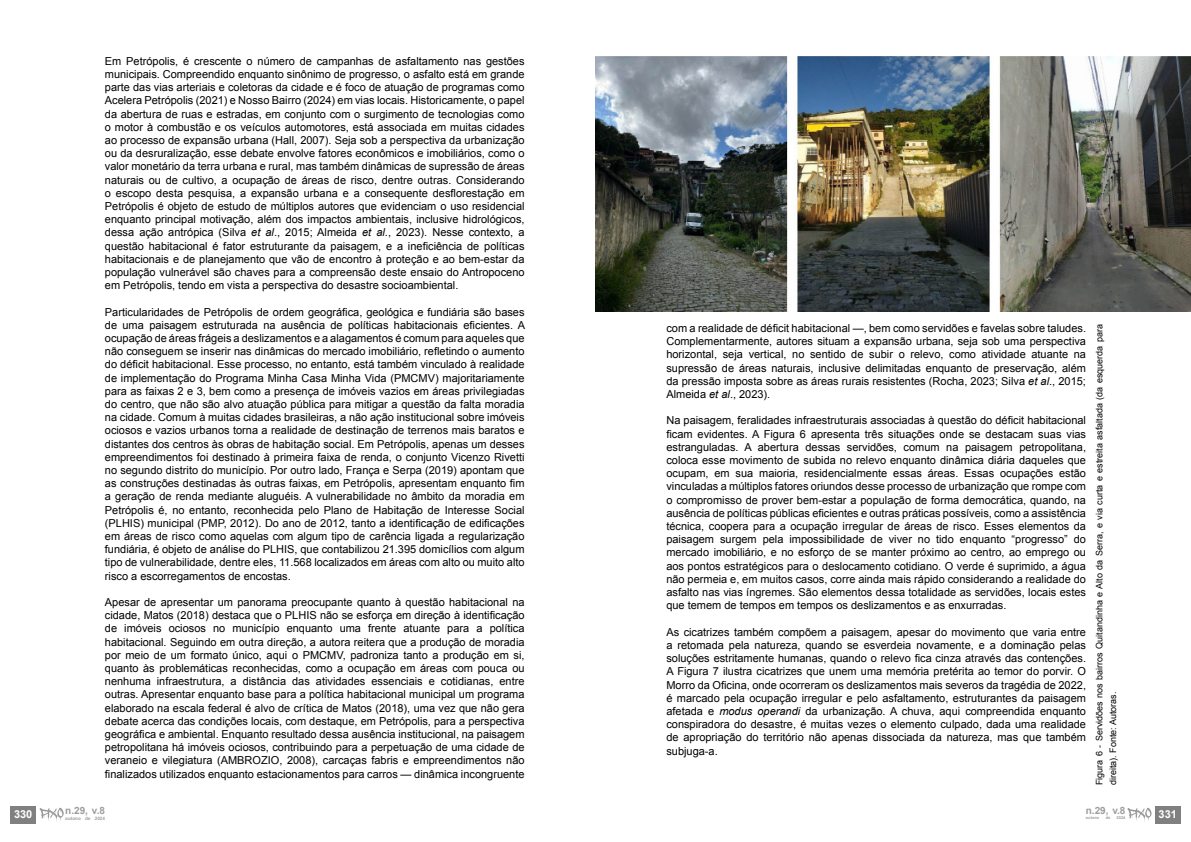
<style>
.page{position:relative;width:1191px;height:842px;background:#fff}
.page>*{position:absolute;margin:0;border:0;box-sizing:border-box;transform-origin:0 0}
.t1{font:11px/13.2px "Arial";color:#000;text-align:justify}
.t2{font:700 11px "Arial";color:#fff}
.t3{font:700 10px "Arial";color:#9d9d9c}
.t4{font:9px/13.5px "Arial";color:#000}
.t5{font:700 4.6px "Arial";color:#9d9d9c}
.t6{font:700 4px "Arial";color:#9d9d9c}
.s1{font-style:italic}
</style>
<div class="page">
<img style="left:595px;top:57px;width:596px;height:255px">
<div style="left:11px;top:806px;width:25px;height:17px;background:#808080"></div>
<svg style="left:40px;top:808px;width:24px;height:13px"></svg>
<div style="left:1155px;top:806px;width:25px;height:17px;background:#808080"></div>
<svg style="left:1127px;top:808px;width:24px;height:13px"></svg>
<p class="t1" style="left:105px;top:54px;width:421px">Em Petrópolis, é crescente o número de campanhas de asfaltamento nas gestões municipais. Compreendido enquanto sinônimo de progresso, o asfalto está em grande parte das vias arteriais e coletoras da cidade e é foco de atuação de programas como Acelera Petrópolis (2021) e Nosso Bairro (2024) em vias locais. Historicamente, o papel da abertura de ruas e estradas, em conjunto com o surgimento de tecnologias como o motor à combustão e os veículos automotores, está associada em muitas cidades ao processo de expansão urbana (Hall, 2007). Seja sob a perspectiva da urbanização ou da desruralização, esse debate envolve fatores econômicos e imobiliários, como o valor monetário da terra urbana e rural, mas também dinâmicas de supressão de áreas naturais ou de cultivo, a ocupação de áreas de risco, dentre outras. Considerando o escopo desta pesquisa, a expansão urbana e a consequente desflorestação em Petrópolis é objeto de estudo de múltiplos autores que evidenciam o uso residencial enquanto principal motivação, além dos impactos ambientais, inclusive hidrológicos, dessa ação antrópica (Silva <span class="s1">et al</span>., 2015; Almeida <span class="s1">et al</span>., 2023). Nesse contexto, a questão habitacional é fator estruturante da paisagem, e a ineficiência de políticas habitacionais e de planejamento que vão de encontro à proteção e ao bem-estar da população vulnerável são chaves para a compreensão deste ensaio do Antropoceno em Petrópolis, tendo em vista a perspectiva do desastre socioambiental.</p>
<p class="t1" style="left:105px;top:305px;width:422px">Particularidades de Petrópolis de ordem geográfica, geológica e fundiária são bases de uma paisagem estruturada na ausência de políticas habitacionais eficientes. A ocupação de áreas frágeis a deslizamentos e a alagamentos é comum para aqueles que não conseguem se inserir nas dinâmicas do mercado imobiliário, refletindo o aumento do déficit habitacional. Esse processo, no entanto, está também vinculado à realidade de implementação do Programa Minha Casa Minha Vida (PMCMV) majoritariamente para as faixas 2 e 3, bem como a presença de imóveis vazios em áreas privilegiadas do centro, que não são alvo atuação pública para mitigar a questão da falta moradia na cidade. Comum à muitas cidades brasileiras, a não ação institucional sobre imóveis ociosos e vazios urbanos torna a realidade de destinação de terrenos mais baratos e distantes dos centros às obras de habitação social. Em Petrópolis, apenas um desses empreendimentos foi destinado à primeira faixa de renda, o conjunto Vicenzo Rivetti no segundo distrito do município. Por outro lado, França e Serpa (2019) apontam que as construções destinadas às outras faixas, em Petrópolis, apresentam enquanto fim a geração de renda mediante aluguéis. A vulnerabilidade no âmbito da moradia em Petrópolis é, no entanto, reconhecida pelo Plano de Habitação de Interesse Social (PLHIS) municipal (PMP, 2012). Do ano de 2012, tanto a identificação de edificações em áreas de risco como aquelas com algum tipo de carência ligada a regularização fundiária, é objeto de análise do PLHIS, que contabilizou 21.395 domicílios com algum tipo de vulnerabilidade, dentre eles, 11.568 localizados em áreas com alto ou muito alto risco a escorregamentos de encostas.</p>
<p class="t1" style="left:105px;top:596px;width:421px">Apesar de apresentar um panorama preocupante quanto à questão habitacional na cidade, Matos (2018) destaca que o PLHIS não se esforça em direção à identificação de imóveis ociosos no município enquanto uma frente atuante para a política habitacional. Seguindo em outra direção, a autora reitera que a produção de moradia por meio de um formato único, aqui o PMCMV, padroniza tanto a produção em si, quanto às problemáticas reconhecidas, como a ocupação em áreas com pouca ou nenhuma infraestrutura, a distância das atividades essenciais e cotidianas, entre outras. Apresentar enquanto base para a política habitacional municipal um programa elaborado na escala federal é alvo de crítica de Matos (2018), uma vez que não gera debate acerca das condições locais, com destaque, em Petrópolis, para a perspectiva geográfica e ambiental. Enquanto resultado dessa ausência institucional, na paisagem petropolitana há imóveis ociosos, contribuindo para a perpetuação de uma cidade de veraneio e vilegiatura (AMBROZIO, 2008), carcaças fabris e empreendimentos não finalizados utilizados enquanto estacionamentos para carros — dinâmica incongruente</p>
<p class="t2" style="left:14px;top:807px;width:20px">330</p>
<p class="t3" style="left:65px;top:804px;width:41px">n.29, v.8</p>
<p class="t5" style="left:65px;top:815px;width:41px">outono de 2024</p>
<p class="t1" style="left:666px;top:322px;width:421px">com a realidade de déficit habitacional —, bem como servidões e favelas sobre taludes.<br>Complementarmente, autores situam a expansão urbana, seja sob uma perspectiva horizontal, seja vertical, no sentido de subir o relevo, como atividade atuante na supressão de áreas naturais, inclusive delimitadas enquanto de preservação, além da pressão imposta sobre as áreas rurais resistentes (Rocha, 2023; Silva <span class="s1">et al</span>., 2015; Almeida <span class="s1">et al</span>., 2023).</p>
<p class="t1" style="left:666px;top:414px;width:421px">Na paisagem, feralidades infraestruturais associadas à questão do déficit habitacional ficam evidentes. A Figura 6 apresenta três situações onde se destacam suas vias estranguladas. A abertura dessas servidões, comum na paisagem petropolitana, coloca esse movimento de subida no relevo enquanto dinâmica diária daqueles que ocupam, em sua maioria, residencialmente essas áreas. Essas ocupações estão vinculadas a múltiplos fatores oriundos desse processo de urbanização que rompe com o compromisso de prover bem-estar a população de forma democrática, quando, na ausência de políticas públicas eficientes e outras práticas possíveis, como a assistência técnica, coopera para a ocupação irregular de áreas de risco. Esses elementos da paisagem surgem pela impossibilidade de viver no tido enquanto “progresso” do mercado imobiliário, e no esforço de se manter próximo ao centro, ao emprego ou aos pontos estratégicos para o deslocamento cotidiano. O verde é suprimido, a água não permeia e, em muitos casos, corre ainda mais rápido considerando a realidade do asfalto nas vias íngremes. São elementos dessa totalidade as servidões, locais estes que temem de tempos em tempos os deslizamentos e as enxurradas.</p>
<p class="t1" style="left:666px;top:625px;width:421px">As cicatrizes também compõem a paisagem, apesar do movimento que varia entre a retomada pela natureza, quando se esverdeia novamente, e a dominação pelas soluções estritamente humanas, quando o relevo fica cinza através das contenções.<br>A Figura 7 ilustra cicatrizes que unem uma memória pretérita ao temor do porvir. O Morro da Oficina, onde ocorreram os deslizamentos mais severos da tragédia de 2022, é marcado pela ocupação irregular e pelo asfaltamento, estruturantes da paisagem afetada e <span class="s1">modus operandi</span> da urbanização. A chuva, aqui compreendida enquanto conspiradora do desastre, é muitas vezes o elemento culpado, dada uma realidade de apropriação do território não apenas dissociada da natureza, mas que também subjuga-a.</p>
<p class="t4" style="left:1092px;top:785px;width:463px;rotate:-90deg">Figura 6 - Servidões nos bairros Quitandinha e Alto da Serra, e via curta e estreita asfaltada (da esquerda para direita). Fonte: Autoras.</p>
<p class="t3" style="left:1085px;top:804px;width:41px">n.29, v.8</p>
<p class="t6" style="left:1085px;top:815px;width:15px">outono</p>
<p class="t6" style="left:1105px;top:815px;width:6px">de</p>
<p class="t6" style="left:1116px;top:815px;width:10px">2024</p>
<p class="t2" style="left:1158px;top:807px;width:20px">331</p>
</div>
